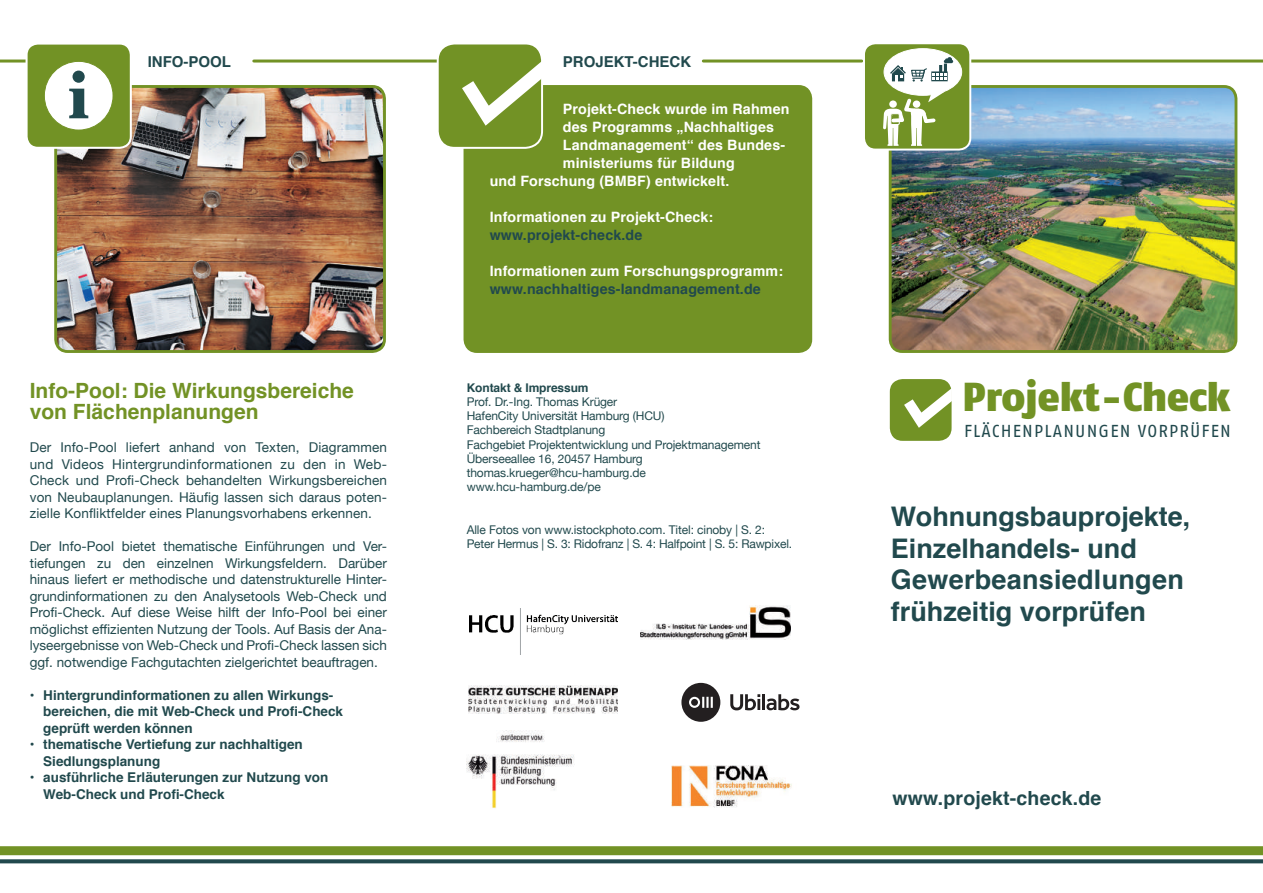
<style>
.page{position:relative;width:1263px;height:893px;background:#fff}
.page>*{position:absolute;margin:0;border:0;box-sizing:border-box;transform-origin:0 0}
.t1{font:900 40.35px "Fago No";letter-spacing:-.01em;color:#729225}
.t2{font:700 27px/31.5px "Helvetica";color:#21494d}
.t3{font:700 21px/21px "Helvetica";color:#729225}
.t4{font:700 19.5px "Helvetica";letter-spacing:.01em;color:#21494d}
.t5{font:17.25px "Fago No";letter-spacing:.065em;color:#21494d}
.t6{font:700 15px "Helvetica";color:#21494d}
.t7{font:700 14.25px "Helvetica";letter-spacing:.01em;color:#fff}
.t8{font:700 14.25px "Helvetica";letter-spacing:.01em;color:#21494d}
.t9{font:13.5px/16.5px "Helvetica Neue";letter-spacing:.005em;color:#21494d;text-align:justify}
.t10{font:700 13.5px/16.5px "Helvetica";color:#21494d}
.t11{font:12px/14.2px "Helvetica Neue";letter-spacing:-.01em;color:#21494d}
.t12{font:700 12px "Helvetica";letter-spacing:-.01em;color:#21494d}
.s1{font-size:33.15px}
</style>
<div class="page">
<hr style="left:254px;top:60px;width:190px;height:3px;background:#729225">
<img style="left:466px;top:731px;width:109px;height:77px">
<img style="left:671px;top:765px;width:121px;height:43px">
<hr style="left:0;top:60px;width:43px;height:3px;background:#729225">
<img style="left:891px;top:87px;width:345px;height:264px">
<div style="left:889px;top:85px;width:348px;height:268px;border:3px solid #729225;border-radius:12px"></div>
<hr style="left:966px;top:60px;width:297px;height:3px;background:#729225">
<img style="left:58px;top:89px;width:324px;height:260px">
<div style="left:54px;top:85px;width:332px;height:268px;border:3px solid #729225;border-radius:12px"></div>
<div style="left:27px;top:44px;width:104px;height:104px;background:#729225;border-radius:11px"></div>
<div style="left:26px;top:43px;width:106px;height:106px;border:2px solid #fff;border-radius:11px"></div>
<div style="left:44px;top:61px;width:69px;height:69px;background:#fff;border-radius:50%"></div>
<div style="left:44px;top:61px;width:69px;height:70px;border:1px solid #729225;border-radius:50%"></div>
<svg style="left:69px;top:71px;width:19px;height:47px"></svg>
<div style="left:465px;top:86px;width:346px;height:265px;background:#729225;border-radius:12px"></div>
<div style="left:464px;top:85px;width:348px;height:268px;border:3px solid #729225;border-radius:12px"></div>
<img style="left:470px;top:609px;width:148px;height:45px">
<img style="left:640px;top:605px;width:150px;height:34px">
<svg style="left:471px;top:688px;width:147px;height:26px"></svg>
<img style="left:468px;top:686px;width:149px;height:27px">
<hr style="left:703px;top:60px;width:159px;height:3px;background:#729225">
<svg style="left:730px;top:694px;width:30px;height:16px"></svg>
<hr style="left:762px;top:694px;width:3px;height:16px;background:#231f20">
<svg style="left:766px;top:694px;width:33px;height:16px"></svg>
<svg style="left:681px;top:683px;width:39px;height:39px"></svg>
<div style="left:691px;top:699px;width:7px;height:7px;background:#231f20;border-radius:50%"></div>
<svg style="left:0;top:859px;width:1263px;height:4px;background:#315659"></svg>
<div style="left:0;top:846px;width:1263px;height:9px;background:#729225"></div>
<div style="left:438px;top:44px;width:104px;height:104px;background:#729225;border-radius:17px"></div>
<div style="left:437px;top:43px;width:106px;height:106px;border:2px solid #fff;border-radius:17px"></div>
<svg style="left:453px;top:43px;width:129px;height:93px"></svg>
<div style="left:864px;top:43px;width:106px;height:107px;background:#729225;border-radius:12px"></div>
<div style="left:863px;top:42px;width:108px;height:109px;border:2px solid #fff;border-radius:12px"></div>
<div style="left:884px;top:49px;width:78px;height:46px;background:#fff;border-radius:50%"></div>
<div style="left:884px;top:48px;width:78px;height:48px;border:1px solid #fff;border-radius:50%"></div>
<svg style="left:883px;top:92px;width:61px;height:54px"></svg>
<svg style="left:889px;top:57px;width:64px;height:25px"></svg>
<div style="left:890px;top:379px;width:62px;height:62px;background:#729225;border-radius:13px"></div>
<svg style="left:904px;top:388px;width:48px;height:40px"></svg>
<p class="t6" style="left:148px;top:49px;width:85px">INFO-POOL</p>
<h3 class="t3" style="left:30px;top:381px;width:326px">Info-Pool: Die Wirkungsbereiche von Flächenplanungen</h3>
<p class="t9" style="left:30px;top:440px;width:359px">Der Info-Pool liefert anhand von Texten, Diagrammen und Videos Hintergrundinformationen zu den in Web-Check und Profi-Check behandelten Wirkungsbereichen von Neubauplanungen. Häufig lassen sich daraus poten&shy;zielle Konfliktfelder eines Planungsvorhabens erkennen.</p>
<p class="t9" style="left:30px;top:539px;width:359px">Der Info-Pool bietet thematische Einführungen und Ver&shy;tiefungen zu den einzelnen Wirkungsfeldern. Darüber hinaus liefert er methodische und datenstrukturelle Hinter&shy;grundinformationen zu den Analysetools Web-Check und Profi-Check. Auf diese Weise hilft der Info-Pool bei einer möglichst effizienten Nutzung der Tools. Auf Basis der Ana&shy;lyseergebnisse von Web-Check und Profi-Check lassen sich ggf. notwendige Fachgutachten zielgerichtet beauftragen.</p>
<p class="t10" style="left:43px;top:687px;width:301px;text-indent:-14px">• Hintergrundinformationen zu allen Wirkungs&shy;bereichen, die mit Web-Check und Profi-Check geprüft werden können</p>
<p class="t10" style="left:43px;top:737px;width:261px;text-indent:-14px">• thematische Vertiefung zur nachhaltigen<br>Siedlungsplanung</p>
<p class="t10" style="left:43px;top:770px;width:287px;text-indent:-14px">• ausführliche Erläuterungen zur Nutzung von<br>Web-Check und Profi-Check</p>
<p class="t6" style="left:563px;top:49px;width:130px">PROJEKT-CHECK</p>
<p class="t7" style="left:563px;top:97px;width:228px">Projekt-Check wurde im Rahmen</p>
<p class="t7" style="left:563px;top:115px;width:213px">des Programms „Nachhaltiges</p>
<p class="t7" style="left:563px;top:133px;width:224px">Landmanagement“ des Bundes-</p>
<p class="t7" style="left:563px;top:151px;width:173px">ministeriums für Bildung</p>
<p class="t7" style="left:490px;top:169px;width:241px">und Forschung (BMBF) entwickelt.</p>
<p class="t7" style="left:490px;top:205px;width:225px">Informationen zu Projekt-Check:</p>
<p class="t8" style="left:490px;top:223px;width:154px">www.projekt-check.de</p>
<p class="t7" style="left:490px;top:259px;width:295px">Informationen zum Forschungsprogramm:</p>
<p class="t8" style="left:490px;top:277px;width:273px">www.nachhaltiges-landmanagement.de</p>
<p class="t12" style="left:467px;top:378px;width:123px">Kontakt &amp; Impressum</p>
<p class="t11" style="left:467px;top:395px;width:295px">Prof. Dr.-Ing. Thomas Krüger<br>HafenCity Universität Hamburg (HCU)<br>Fachbereich Stadtplanung<br>Fachgebiet Projektentwicklung und Projektmanagement Überseeallee 16, 20457 Hamburg thomas.krueger@hcu-hamburg.de www.hcu-hamburg.de/pe</p>
<p class="t11" style="left:467px;top:523px;width:327px">Alle Fotos von www.istockphoto.com. Titel: cinoby | S. 2:<br>Peter Hermus | S. 3: Ridofranz | S. 4: Halfpoint | S. 5: Rawpixel.</p>
<h1 class="t1" style="left:963px;top:373px;width:270px">Projekt<span class="s1">-</span>Check</h1>
<p class="t5" style="left:964px;top:421px;width:268px">FLÄCHENPLANUNGEN VORPRÜFEN</p>
<h2 class="t2" style="left:891px;top:501px;width:301px">Wohnungsbauprojekte,<br>Einzelhandels- und<br>Gewerbeansiedlungen frühzeitig vorprüfen</h2>
<h3 class="t4" style="left:892px;top:782px;width:210px">www.projekt-check.de</h3>
</div>
